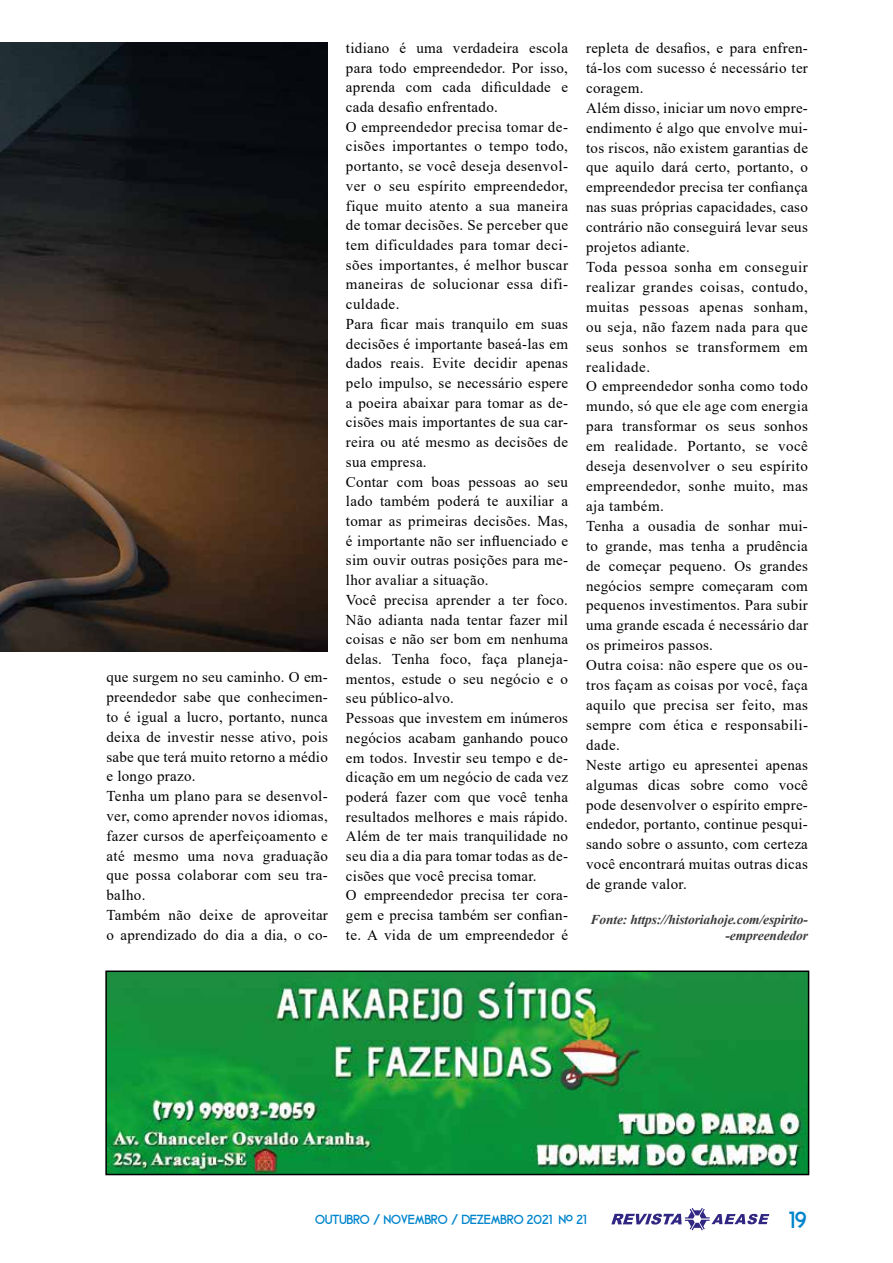
<style>
.page{position:relative;width:893px;height:1263px;background:#fff}
.page>*{position:absolute;margin:0;border:0;box-sizing:border-box;transform-origin:0 0}
.t1{font:24px "Blissful Thinking";color:#0085cd}
.t2{font:15px/19.6px "Times New Roman";letter-spacing:.02em;color:#000}
.t3{font:italic 700 13.5px/15.5px "Times New Roman";letter-spacing:-.01em;color:#3c3c3b;text-align:right}
.t4{font:13.5px "Blissful Thinking";color:#0085cd}
</style>
<div class="page">
<svg style="left:611px;top:1208px;width:158px;height:22px"></svg>
<img style="left:0;top:43px;width:328px;height:608px">
<img style="left:108px;top:973px;width:698px;height:199px">
<div style="left:105px;top:970px;width:704px;height:205px;border:2px solid #000"></div>
<p class="t2" style="left:106px;top:667px;width:223px">que surgem no seu caminho. O em&shy;preendedor sabe que conhecimen&shy;to é igual a lucro, portanto, nunca deixa de investir nesse ativo, pois sabe que terá muito retorno a médio e longo prazo.<br>Tenha um plano para se desenvol&shy;ver, como aprender novos idiomas, fazer cursos de aperfeiçoamento e até mesmo uma nova graduação que possa colaborar com seu tra&shy;balho.<br>Também não deixe de aproveitar o aprendizado do dia a dia, o co-</p>
<p class="t2" style="left:346px;top:38px;width:224px">tidiano é uma verdadeira escola para todo empreendedor. Por isso, aprenda com cada dificuldade e cada desafio enfrentado.<br>O empreendedor precisa tomar de&shy;cisões importantes o tempo todo, portanto, se você deseja desenvol&shy;ver o seu espírito empreendedor, fique muito atento a sua maneira de tomar decisões. Se perceber que tem dificuldades para tomar deci&shy;sões importantes, é melhor buscar maneiras de solucionar essa difi&shy;culdade.<br>Para ficar mais tranquilo em suas decisões é importante baseá-las em dados reais. Evite decidir apenas pelo impulso, se necessário espere a poeira abaixar para tomar as de&shy;cisões mais importantes de sua car&shy;reira ou até mesmo as decisões de sua empresa.<br>Contar com boas pessoas ao seu lado também poderá te auxiliar a tomar as primeiras decisões. Mas, é importante não ser influenciado e sim ouvir outras posições para me&shy;lhor avaliar a situação.<br>Você precisa aprender a ter foco.<br>Não adianta nada tentar fazer mil coisas e não ser bom em nenhuma delas. Tenha foco, faça planeja&shy;mentos, estude o seu negócio e o seu público-alvo.<br>Pessoas que investem em inúmeros negócios acabam ganhando pouco em todos. Investir seu tempo e de&shy;dicação em um negócio de cada vez poderá fazer com que você tenha resultados melhores e mais rápido.<br>Além de ter mais tranquilidade no seu dia a dia para tomar todas as de&shy;cisões que você precisa tomar.<br>O empreendedor precisa ter cora&shy;gem e precisa também ser confian&shy;te. A vida de um empreendedor é</p>
<p class="t2" style="left:586px;top:38px;width:223px">repleta de desafios, e para enfren&shy;tá-los com sucesso é necessário ter coragem.<br>Além disso, iniciar um novo empre&shy;endimento é algo que envolve mui&shy;tos riscos, não existem garantias de que aquilo dará certo, portanto, o empreendedor precisa ter confiança nas suas próprias capacidades, caso contrário não conseguirá levar seus projetos adiante.<br>Toda pessoa sonha em conseguir realizar grandes coisas, contudo, muitas pessoas apenas sonham, ou seja, não fazem nada para que seus sonhos se transformem em realidade.<br>O empreendedor sonha como todo mundo, só que ele age com energia para transformar os seus sonhos em realidade. Portanto, se você deseja desenvolver o seu espírito empreendedor, sonhe muito, mas aja também.<br>Tenha a ousadia de sonhar mui&shy;to grande, mas tenha a prudência de começar pequeno. Os grandes negócios sempre começaram com pequenos investimentos. Para subir uma grande escada é necessário dar os primeiros passos.<br>Outra coisa: não espere que os ou&shy;tros façam as coisas por você, faça aquilo que precisa ser feito, mas sempre com ética e responsabili&shy;dade.<br>Neste artigo eu apresentei apenas algumas dicas sobre como você pode desenvolver o espírito empre&shy;endedor, portanto, continue pesqui&shy;sando sobre o assunto, com certeza você encontrará muitas outras dicas de grande valor.</p>
<p class="t3" style="left:591px;top:912px;width:219px">Fonte: https://historiahoje.com/espirito--empreendedor</p>
<p class="t4" style="left:315px;top:1212px;width:273px">OUTUBRO / NOVEMBRO / DEZEMBRO 2021 Nº 21</p>
<h1 class="t1" style="left:789px;top:1206px;width:19px">19</h1>
</div>
